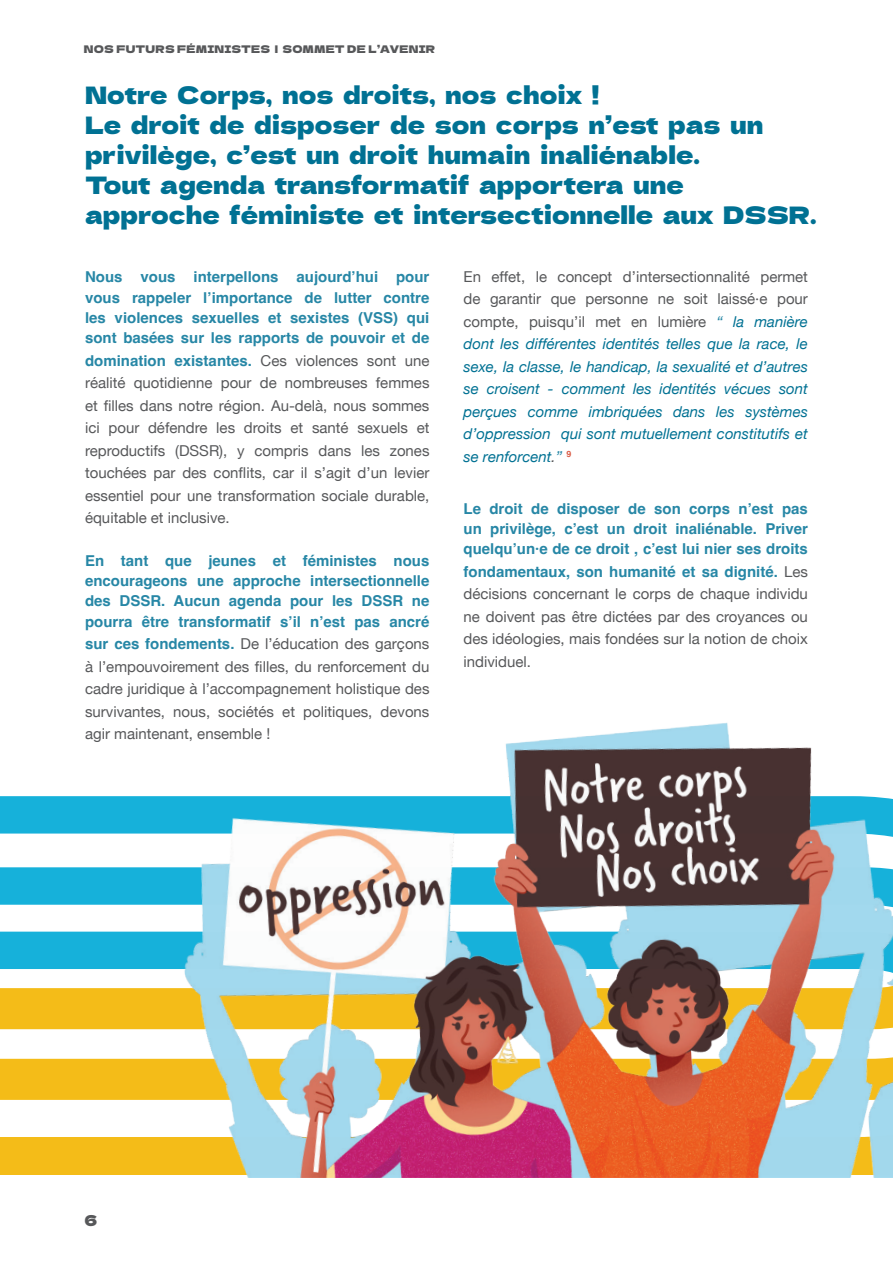
<style>
.page{position:relative;width:893px;height:1263px;background:#fff}
.page>*{position:absolute;margin:0;border:0;box-sizing:border-box;transform-origin:0 0}
.EMPHASE{font:24px/30px "Dela Gothic One";color:#007193}
.t1{font:15px/22.5px "Helvetica Neue LT";color:#57585a;text-align:justify}
.t2{font:700 15px/20.2px "Helvetica";color:#2787a6;text-align:justify}
.t3{font:italic 15px/22.5px "Helvetica Neue LT";color:#007193;text-align:justify}
.t4{font:15px "Dela Gothic One";color:#57585a}
.t5{font:10.5px "Dela Gothic One";letter-spacing:.02em;color:#57585a}
.s1{font-family:"Helvetica";font-weight:700;color:#2787a6}
.s2{font-style:normal;color:#57585a}
.s3{color:#2787a6}
.s4{color:#57585a}
</style>
<div class="page">
<svg style="left:0;top:796px;width:149px;height:379px"></svg>
<img style="left:149px;top:722px;width:744px;height:456px">
<p class="t5" style="left:84px;top:41px;width:353px">NOS FUTURS FÉMINISTES | SOMMET DE L’AVENIR</p>
<p class="EMPHASE" style="left:85px;top:78px;width:733px">Notre Corps, nos droits, nos choix !<br>Le droit de disposer de son corps n’est pas un privilège, c’est un droit humain inaliénable.<br>Tout agenda transformatif apportera une approche féministe et intersectionnelle aux DSSR.</p>
<p class="t2" style="left:85px;top:269px;width:346px">Nous vous interpellons aujourd’hui pour vous rappeler l’importance de lutter contre les violences sexuelles et sexistes (VSS) qui sont basées sur les rapports de pouvoir et de</p>
<p class="t1" style="left:85px;top:349px;width:346px"><span class="s1">domination existantes.</span> Ces violences sont une réalité quotidienne pour de nombreuses femmes et filles dans notre région. Au-delà, nous sommes ici pour défendre les droits et santé sexuels et reproductifs (DSSR), y compris dans les zones touchées par des conflits, car il s’agit d’un levier essentiel pour une transformation sociale durable, équitable et inclusive.</p>
<p class="t2" style="left:85px;top:552px;width:346px">En tant que jeunes et féministes nous encourageons une approche intersectionnelle des DSSR. Aucun agenda pour les DSSR ne pourra être transformatif s’il n’est pas ancré</p>
<p class="t1" style="left:85px;top:632px;width:346px"><span class="s1">sur ces fondements.</span> De l’éducation des garçons à l’empouvoirement des filles, du renforcement du cadre juridique à l’accompagnement holistique des survivantes, nous, sociétés et politiques, devons agir maintenant, ensemble !</p>
<p class="t3" style="left:463px;top:265px;width:346px"><span class="s2">En effet, le concept d’intersectionnalité permet de garantir que personne ne soit laissé·e pour compte, puisqu’il met en lumière</span> <span class="s3">“</span> la manière dont les différentes identités telles que la race, le sexe, la classe, le handicap, la sexualité et d’autres se croisent - comment les identités vécues sont perçues comme imbriquées dans les systèmes d’oppression qui sont mutuellement constitutifs et se renforcent<span class="s4">.</span><span class="s3">”</span> <sup>9</sup></p>
<p class="t2" style="left:463px;top:500px;width:346px">Le droit de disposer de son corps n’est pas un privilège, c’est un droit inaliénable. Priver quelqu’un·e de ce droit , c’est lui nier ses droits</p>
<p class="t1" style="left:463px;top:560px;width:346px"><span class="s1">fondamentaux, son humanité et sa dignité.</span> Les décisions concernant le corps de chaque individu ne doivent pas être dictées par des croyances ou des idéologies, mais fondées sur la notion de choix individuel.</p>
<p class="t4" style="left:84px;top:1209px;width:14px">6</p>
</div>
